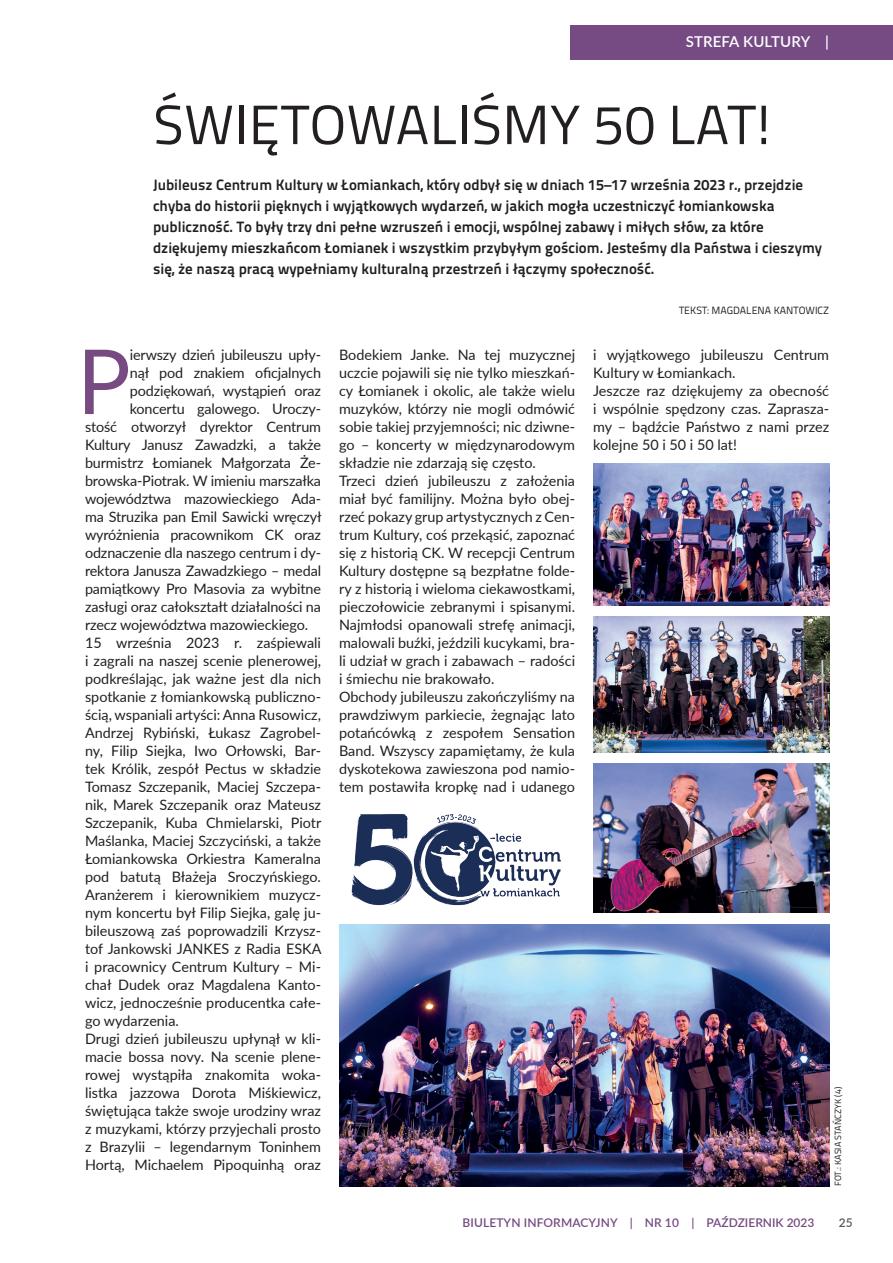
<style>
.page{position:relative;width:893px;height:1263px;background:#fff}
.page>*{position:absolute;margin:0;border:0;box-sizing:border-box;transform-origin:0 0}
.t1{font:89.7px "Lato";color:#774a82}
.t2{font:55.5px "Titillium";letter-spacing:.01em;color:#231f20}
.t3{font:700 15px/21px "Titillium Text 22 L";color:#231f20}
.t4{font:600 15px "Lato";letter-spacing:.01em;color:#fff}
.t5{font:14.4px/18px "Lato";color:#231f20}
.t6{font:600 12px "Lato";letter-spacing:.01em;color:#754a82}
.t7{font:600 12px "Lato";color:#57585a}
.t8{font:10.5px "Titillium Text 22 L";color:#231f20}
.t9{font:9px "Titillium Text 22 L";color:#231f20}
</style>
<div class="page">
<div style="left:570px;top:26px;width:323px;height:34px;background:#764a83"></div>
<img style="left:351px;top:814px;width:210px;height:92px">
<img style="left:593px;top:763px;width:236px;height:149px">
<img style="left:593px;top:617px;width:236px;height:136px">
<img style="left:339px;top:924px;width:490px;height:262px">
<img style="left:593px;top:463px;width:236px;height:143px">
<p class="t4" style="left:686px;top:31px;width:145px">STREFA KULTURY |</p>
<h2 class="t2" style="left:153px;top:84px;width:619px">ŚWIĘTOWALIŚMY 50 LAT!</h2>
<p class="t3" style="left:153px;top:173px;width:670px">Jubileusz Centrum Kultury w Łomiankach, który odbył się w dniach 15–17 września 2023 r., przejdzie chyba do historii pięknych i wyjątkowych wydarzeń, w jakich mogła uczestniczyć łomiankowska publiczność. To były trzy dni pełne wzruszeń i emocji, wspólnej zabawy i miłych słów, za które dziękujemy mieszkańcom Łomianek i wszystkim przybyłym gościom. Jesteśmy dla Państwa i cieszymy się, że naszą pracą wypełniamy kulturalną przestrzeń i łączymy społeczność.</p>
<h1 class="t1" style="left:77px;top:317px;width:55px">P</h1>
<p class="t5" style="left:130px;top:345px;width:193px">ierwszy dzień jubileuszu upły-</p>
<p class="t5" style="left:130px;top:363px;width:193px">nął pod znakiem oficjalnych</p>
<p class="t5" style="left:130px;top:381px;width:193px">podziękowań, wystąpień oraz</p>
<p class="t5" style="left:130px;top:399px;width:193px">koncertu galowego. Uroczy-</p>
<p class="t5" style="left:85px;top:417px;width:237px">stość otworzył dyrektor Centrum</p>
<p class="t5" style="left:85px;top:435px;width:237px">Kultury Janusz Zawadzki, a także</p>
<p class="t5" style="left:85px;top:453px;width:238px">burmistrz Łomianek Małgorzata Że-</p>
<p class="t5" style="left:85px;top:471px;width:237px">browska-Piotrak. W imieniu marszałka</p>
<p class="t5" style="left:85px;top:489px;width:238px">województwa mazowieckiego Ada-</p>
<p class="t5" style="left:85px;top:507px;width:238px">ma Struzika pan Emil Sawicki wręczył</p>
<p class="t5" style="left:85px;top:525px;width:237px">wyróżnienia pracownikom CK oraz</p>
<p class="t5" style="left:85px;top:543px;width:238px">odznaczenie dla naszego centrum i dy-</p>
<p class="t5" style="left:85px;top:561px;width:238px">rektora Janusza Zawadzkiego – medal</p>
<p class="t5" style="left:85px;top:579px;width:237px">pamiątkowy Pro Masovia za wybitne</p>
<p class="t5" style="left:85px;top:597px;width:237px">zasługi oraz całokształt działalności na</p>
<p class="t5" style="left:85px;top:615px;width:225px">rzecz województwa mazowieckiego.</p>
<p class="t5" style="left:85px;top:633px;width:238px">15 września 2023 r. zaśpiewali</p>
<p class="t5" style="left:85px;top:651px;width:238px">i zagrali na naszej scenie plenerowej,</p>
<p class="t5" style="left:85px;top:669px;width:238px">podkreślając, jak ważne jest dla nich</p>
<p class="t5" style="left:85px;top:687px;width:238px">spotkanie z łomiankowską publiczno-</p>
<p class="t5" style="left:85px;top:705px;width:237px">ścią, wspaniali artyści: Anna Rusowicz,</p>
<p class="t5" style="left:85px;top:723px;width:238px">Andrzej Rybiński, Łukasz Zagrobel-</p>
<p class="t5" style="left:85px;top:741px;width:238px">ny, Filip Siejka, Iwo Orłowski, Bar-</p>
<p class="t5" style="left:85px;top:759px;width:237px">tek Królik, zespół Pectus w składzie</p>
<p class="t5" style="left:85px;top:777px;width:238px">Tomasz Szczepanik, Maciej Szczepa-</p>
<p class="t5" style="left:85px;top:795px;width:238px">nik, Marek Szczepanik oraz Mateusz</p>
<p class="t5" style="left:85px;top:813px;width:238px">Szczepanik, Kuba Chmielarski, Piotr</p>
<p class="t5" style="left:85px;top:831px;width:238px">Maślanka, Maciej Szczyciński, a także</p>
<p class="t5" style="left:85px;top:849px;width:238px">Łomiankowska Orkiestra Kameralna</p>
<p class="t5" style="left:85px;top:867px;width:237px">pod batutą Błażeja Sroczyńskiego.</p>
<p class="t5" style="left:85px;top:885px;width:238px">Aranżerem i kierownikiem muzycz-</p>
<p class="t5" style="left:85px;top:903px;width:238px">nym koncertu był Filip Siejka, galę ju-</p>
<p class="t5" style="left:85px;top:921px;width:238px">bileuszową zaś poprowadzili Krzysz-</p>
<p class="t5" style="left:85px;top:939px;width:238px">tof Jankowski JANKES z Radia ESKA</p>
<p class="t5" style="left:85px;top:957px;width:238px">i pracownicy Centrum Kultury – Mi-</p>
<p class="t5" style="left:85px;top:975px;width:238px">chał Dudek oraz Magdalena Kanto-</p>
<p class="t5" style="left:85px;top:993px;width:238px">wicz, jednocześnie producentka całe-</p>
<p class="t5" style="left:85px;top:1011px;width:95px">go wydarzenia.</p>
<p class="t5" style="left:85px;top:1029px;width:238px">Drugi dzień jubileuszu upłynął w kli-</p>
<p class="t5" style="left:85px;top:1047px;width:238px">macie bossa novy. Na scenie plene-</p>
<p class="t5" style="left:85px;top:1065px;width:238px">rowej wystąpiła znakomita woka-</p>
<p class="t5" style="left:85px;top:1083px;width:238px">listka jazzowa Dorota Miśkiewicz,</p>
<p class="t5" style="left:85px;top:1101px;width:237px">świętująca także swoje urodziny wraz</p>
<p class="t5" style="left:85px;top:1119px;width:237px">z muzykami, którzy przyjechali prosto</p>
<p class="t5" style="left:85px;top:1137px;width:238px">z Brazylii – legendarnym Toninhem</p>
<p class="t5" style="left:85px;top:1155px;width:237px">Hortą, Michaelem Pipoquinhą oraz</p>
<p class="t8" style="left:679px;top:303px;width:152px">TEKST: MAGDALENA KANTOWICZ</p>
<p class="t5" style="left:339px;top:345px;width:238px">Bodekiem Janke. Na tej muzycznej uczcie pojawili się nie tylko mieszkań&shy;cy Łomianek i okolic, ale także wielu muzyków, którzy nie mogli odmówić sobie takiej przyjemności; nic dziwne&shy;go – koncerty w międzynarodowym składzie nie zdarzają się często.<br>Trzeci dzień jubileuszu z założenia miał być familijny. Można było obej&shy;rzeć pokazy grup artystycznych z Cen&shy;trum Kultury, coś przekąsić, zapoznać się z historią CK. W recepcji Centrum Kultury dostępne są bezpłatne folde&shy;ry z historią i wieloma ciekawostkami, pieczołowicie zebranymi i spisanymi.<br>Najmłodsi opanowali strefę animacji, malowali buźki, jeździli kucykami, bra&shy;li udział w grach i zabawach – radości i śmiechu nie brakowało.<br>Obchody jubileuszu zakończyliśmy na prawdziwym parkiecie, żegnając lato potańcówką z zespołem Sensation Band. Wszyscy zapamiętamy, że kula dyskotekowa zawieszona pod namio&shy;tem postawiła kropkę nad i udanego</p>
<p class="t5" style="left:593px;top:345px;width:238px">i wyjątkowego jubileuszu Centrum<br>Kultury w Łomiankach.<br>Jeszcze raz dziękujemy za obecność i wspólnie spędzony czas. Zaprasza&shy;my – bądźcie Państwo z nami przez kolejne 50 i 50 i 50 lat!</p>
<p class="t9" style="left:831px;top:1186px;width:101px;rotate:-90deg">FOT.: KASIA STAŃCZYK (4)</p>
<p class="t6" style="left:462px;top:1213px;width:353px">BIULETYN INFORMACYJNY | NR 10 | PAŹDZIERNIK 2023</p>
<p class="t7" style="left:839px;top:1213px;width:15px">25</p>
</div>
